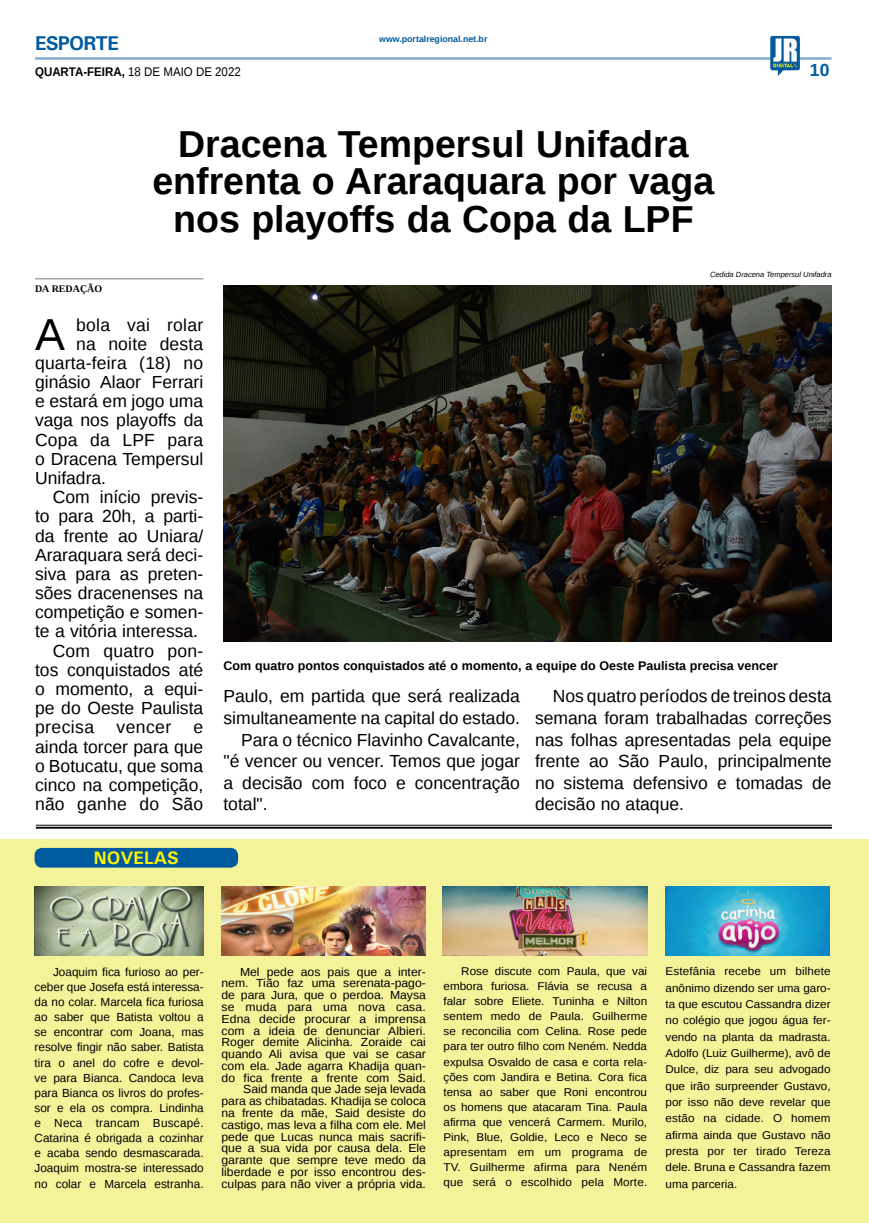
<style>
.page{position:relative;width:869px;height:1223px;background:#fff}
.page>*{position:absolute;margin:0;border:0;box-sizing:border-box;transform-origin:0 0}
.MATÉRIA{font:44.75px "Liberation Sans";color:#000}
.TÍTULO{font:700 37.5px/37.5px "Liberation Sans";color:#000;text-align:center}
.TITULO_PG{font:700 20px "Univers";letter-spacing:-.04em;color:#005a9e}
.t1{font:700 18.12px "Univers";color:#fff200}
.MATÉRIA-2{font:17.5px/19.2px "Liberation Sans";color:#000;text-align:justify}
.MATÉRIA-3{font:17.5px "Liberation Sans";letter-spacing:.02em;color:#000}
.TÍTULO-2{font:700 17.5px "Liberation Sans";color:#005a9e}
.LEGENDA{font:700 12.5px "Liberation Sans";color:#000}
.DATA_PG{font:12.5px "Liberation Sans";color:#000;scale:.92 1}
.MATÉRIA-4{font:11.75px/11.8px "Liberation Sans";color:#000;text-align:justify;scale:1.04 1}
.MATÉRIA-5{font:11.75px/15.1px "Liberation Sans";color:#000;text-align:justify}
.MATÉRIA-6{font:11.25px/15px "Liberation Sans";letter-spacing:.01em;color:#000;text-align:justify;scale:1.04 1}
.CRÉDITO_NOME{font:700 10px "Liberation Serif";color:#000}
.DATA_PG-2{font:700 8.75px "Liberation Sans";color:#005a9e}
.CRÉDITO_FOTO{font:italic 7.5px "Liberation Sans";color:#000}
.s1{font-weight:700}
</style>
<div class="page">
<hr style="left:35px;top:57px;width:796px;height:3px;background:#005a9e">
<img style="left:769px;top:36px;width:30px;height:40px">
<div style="left:0;top:839px;width:868px;height:383px;background:#f5f39a"></div>
<img style="left:665px;top:886px;width:164px;height:69px">
<img style="left:442px;top:886px;width:205px;height:69px">
<img style="left:35px;top:886px;width:169px;height:69px">
<img style="left:221px;top:886px;width:204px;height:69px">
<div style="left:35px;top:848px;width:203px;height:19px;background:#005b9e;border-radius:8px"></div>
<hr style="left:36px;top:825px;width:795px;height:1px;background:#000101">
<hr style="left:36px;top:826px;width:795px;height:2px;background:#000101">
<img style="left:223px;top:285px;width:608px;height:356px">
<hr style="left:35px;top:278px;width:168px;height:1px;background:#939598">
<p class="TITULO_PG" style="left:35px;top:31px;width:85px">ESPORTE</p>
<p class="DATA_PG" style="left:35px;top:65px;width:225px"><span class="s1">QUARTA-FEIRA,</span> 18 DE MAIO DE 2022</p>
<p class="DATA_PG-2" style="left:379px;top:33px;width:110px">www.portalregional.net.br</p>
<p class="TÍTULO" style="left:178px;top:124px;width:511px">Dracena Tempersul Unifadra</p>
<p class="TÍTULO" style="left:152px;top:162px;width:563px">enfrenta o Araraquara por vaga nos playoffs da Copa da LPF</p>
<p class="TÍTULO-2" style="left:809px;top:58px;width:21px">10</p>
<p class="CRÉDITO_NOME" style="left:35px;top:282px;width:69px">DA REDAÇÃO</p>
<p class="MATÉRIA" style="left:35px;top:309px;width:31px">A</p>
<p class="MATÉRIA-3" style="left:76px;top:315px;width:129px">bola vai rolar</p>
<p class="MATÉRIA-2" style="left:76px;top:334px;width:129px">na noite desta</p>
<p class="MATÉRIA-2" style="left:35px;top:354px;width:170px">quarta-feira (18) no</p>
<p class="MATÉRIA-2" style="left:35px;top:373px;width:170px">ginásio Alaor Ferrari</p>
<p class="MATÉRIA-2" style="left:35px;top:392px;width:170px">e estará em jogo uma</p>
<p class="MATÉRIA-2" style="left:35px;top:411px;width:170px">vaga nos playoffs da</p>
<p class="MATÉRIA-2" style="left:35px;top:430px;width:170px">Copa da LPF para</p>
<p class="MATÉRIA-2" style="left:35px;top:450px;width:170px">o Dracena Tempersul</p>
<p class="MATÉRIA-2" style="left:35px;top:469px;width:72px">Unifadra.</p>
<p class="MATÉRIA-2" style="left:35px;top:488px;width:170px;text-indent:18px">Com início previs&shy;to para 20h, a parti&shy;da frente ao Uniara/ Araraquara será deci&shy;siva para as preten&shy;sões dracenenses na competição e somen&shy;te a vitória interessa.</p>
<p class="MATÉRIA-2" style="left:35px;top:641px;width:170px;text-indent:18px">Com quatro pon&shy;tos conquistados até o momento, a equi&shy;pe do Oeste Paulista precisa</p>
<p class="MATÉRIA-2" style="left:35px;top:718px;width:170px;text-indent:158px">e ainda torcer para que o Botucatu, que soma cinco na competição, não ganhe do São</p>
<p class="MATÉRIA-2" style="left:116px;top:718px;width:56px">vencer</p>
<p class="t1" style="left:94px;top:846px;width:87px">NOVELAS</p>
<p class="CRÉDITO_FOTO" style="left:709px;top:269px;width:123px">Cedida Dracena Tempersul Unifadra</p>
<p class="LEGENDA" style="left:223px;top:657px;width:555px">Com quatro pontos conquistados até o momento, a equipe do Oeste Paulista precisa vencer</p>
<p class="MATÉRIA-2" style="left:223px;top:686px;width:298px;line-height:21.5px">Paulo, em partida que será realizada simultaneamente na capital do estado.</p>
<p class="MATÉRIA-2" style="left:223px;top:729px;width:298px;line-height:21.5px;text-indent:18px">Para o técnico Flavinho Cavalcante, "é vencer ou vencer. Temos que jogar a decisão com foco e concentração total".</p>
<p class="MATÉRIA-2" style="left:535px;top:686px;width:298px;line-height:21.5px;text-indent:18px">Nos quatro períodos de treinos desta semana foram trabalhadas correções nas folhas apresentadas pela equipe frente ao São Paulo, principalmente no sistema defensivo e tomadas de decisão no ataque.</p>
<p class="MATÉRIA-5" style="left:35px;top:964px;width:171px;text-indent:18px">Joaquim fica furioso ao per&shy;ceber que Josefa está interessa&shy;da no colar. Marcela fica furiosa ao saber que Batista voltou a se encontrar com Joana, mas resolve fingir não saber. Batista tira o anel do cofre e devol&shy;ve para Bianca. Candoca leva para Bianca os livros do profes&shy;sor e ela os compra. Lindinha e Neca trancam Buscapé.<br>Catarina é obrigada a cozinhar e acaba sendo desmascarada.<br>Joaquim mostra-se interessado no colar e Marcela estranha.</p>
<p class="MATÉRIA-4" style="left:221px;top:966px;width:198px;text-indent:18px">Mel pede aos pais que a inter&shy;nem. Tião faz uma serenata-pago&shy;de para Jura, que o perdoa. Maysa se muda para uma nova casa.<br>Edna decide procurar a imprensa com a ideia de denunciar Albieri.<br>Roger demite Alicinha. Zoraide cai quando Ali avisa que vai se casar com ela. Jade agarra Khadija quan&shy;do fica frente a frente com Said.</p>
<p class="MATÉRIA-4" style="left:221px;top:1083px;width:198px;text-indent:22px">Said manda que Jade seja levada para as chibatadas. Khadija se coloca na frente da mãe, Said desiste do castigo, mas leva a filha com ele. Mel pede que Lucas nunca mais sacrifi&shy;que a sua vida por causa dela. Ele garante que sempre teve medo da liberdade e por isso encontrou des&shy;culpas para não viver a própria vida.</p>
<p class="MATÉRIA-6" style="left:443px;top:964px;width:197px;text-indent:18px">Rose discute com Paula, que vai embora furiosa. Flávia se recusa a falar sobre Eliete. Tuninha e Nilton sentem medo de Paula. Guilherme se reconcilia com Celina. Rose pede para ter outro filho com Neném. Nedda expulsa Osvaldo de casa e corta rela&shy;ções com Jandira e Betina. Cora fica tensa ao saber que Roni encontrou os homens que atacaram Tina. Paula afirma que vencerá Carmem. Murilo, Pink, Blue, Goldie, Leco e Neco se apresentam em um programa de TV. Guilherme afirma para Neném que será o escolhido pela Morte.</p>
<p class="MATÉRIA-6" style="left:665px;top:963px;width:160px;line-height:16.4px">Estefânia recebe um bilhete anônimo dizendo ser uma garo&shy;ta que escutou Cassandra dizer no colégio que jogou água fer&shy;vendo na planta da madrasta.<br>Adolfo (Luiz Guilherme), avô de Dulce, diz para seu advogado que irão surpreender Gustavo, por isso não deve revelar que estão na cidade. O homem afirma ainda que Gustavo não presta por ter tirado Tereza dele. Bruna e Cassandra fazem uma parceria.</p>
</div>
